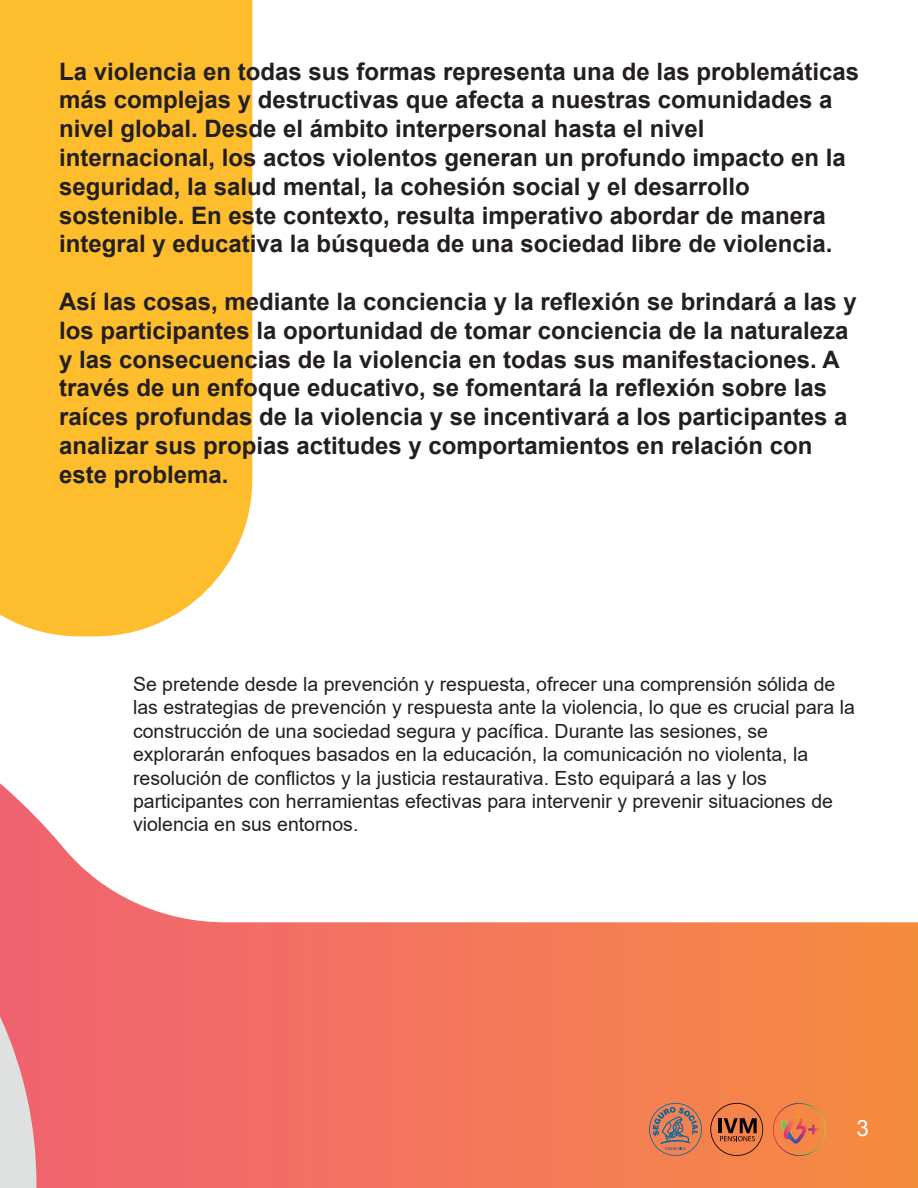
<style>
.page{position:relative;width:918px;height:1188px;background:#fff}
.page>*{position:absolute;margin:0;border:0;box-sizing:border-box;transform-origin:0 0}
.t1{font:700 24px/28.8px "Arial";color:#231f20}
.t2{font:22.5px "Arial";color:#fff}
.t3{font:19.5px/23.4px "Arial";color:#231f20}
</style>
<div class="page">
<svg style="left:36px;top:817px;width:882px;height:371px"></svg>
<svg style="left:0;top:783px;width:36px;height:405px;background:#eb8e96"></svg>
<div style="left:0;top:0;width:252px;height:636px;background:#fdbd2d"></div>
<svg style="left:649px;top:1103px;width:53px;height:53px;background:#bf7b61"></svg>
<svg style="left:710px;top:1103px;width:53px;height:53px;background:#c86b3d"></svg>
<svg style="left:773px;top:1103px;width:53px;height:53px;background:#e6804c"></svg>
<p class="t1" style="left:59px;top:57px;width:802px">La violencia en todas sus formas representa una de las problemáticas más complejas y destructivas que afecta a nuestras comunidades a nivel global. Desde el ámbito interpersonal hasta el nivel internacional, los actos violentos generan un profundo impacto en la seguridad, la salud mental, la cohesión social y el desarrollo sostenible. En este contexto, resulta imperativo abordar de manera integral y educativa la búsqueda de una sociedad libre de violencia.</p>
<p class="t1" style="left:59px;top:288px;width:799px">Así las cosas, mediante la conciencia y la reflexión se brindará a las y los participantes la oportunidad de tomar conciencia de la naturaleza y las consecuencias de la violencia en todas sus manifestaciones. A través de un enfoque educativo, se fomentará la reflexión sobre las raíces profundas de la violencia y se incentivará a los participantes a analizar sus propias actitudes y comportamientos en relación con este problema.</p>
<p class="t3" style="left:133px;top:672px;width:723px">Se pretende desde la prevención y respuesta, ofrecer una comprensión sólida de las estrategias de prevención y respuesta ante la violencia, lo que es crucial para la construcción de una sociedad segura y pacífica. Durante las sesiones, se explorarán enfoques basados en la educación, la comunicación no violenta, la resolución de conflictos y la justicia restaurativa. Esto equipará a las y los participantes con herramientas efectivas para intervenir y prevenir situaciones de violencia en sus entornos.</p>
<p class="t2" style="left:857px;top:1112px;width:14px">3</p>
</div>
